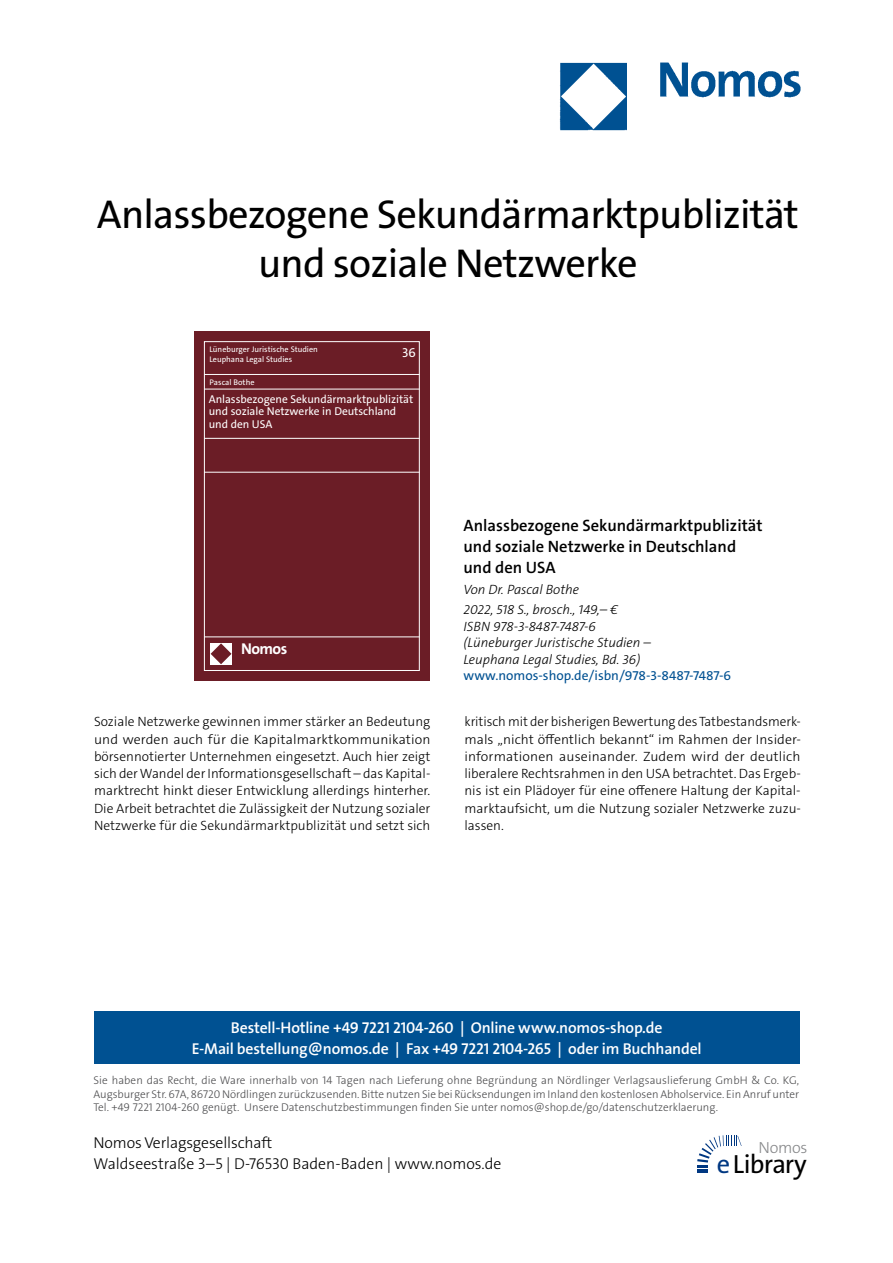
<style>
.page{position:relative;width:893px;height:1263px;background:#fff}
.page>*{position:absolute;margin:0;border:0;box-sizing:border-box;transform-origin:0 0}
._000_Headline{font:40.5px/48.6px "The Sans Os F";letter-spacing:-.02em;color:#000;text-align:center}
.t1{font:26.4px "The Sans Os F";letter-spacing:-.03em;color:#000}
._001_Buchtitel{font:600 16.5px/21px "The Sans C5";color:#000}
.t2{font:300 16.2px "The Sans Os F";letter-spacing:-.02em;color:#87888a}
.t3{font:600 15.75px/21px "The Sans Os F";letter-spacing:-.01em;color:#fff;text-align:center}
.t4{font:300 15.75px/21px "The Sans Os F";color:#000}
.t5{font:700 15.75px "The Sans C5";letter-spacing:-.035em;color:#fff}
._005_Fließtext{font:300 13.5px/17.2px "The Sans C5";color:#000;text-align:justify}
._004_Bibilo{font:italic 300 13.5px/16.5px "The Sans C5";color:#000}
.t6{font:13.05px "The Sans C5";color:#fff}
.t7{font:11.4px/12.5px "The Sans C5";letter-spacing:-.005em;color:#fff}
.t8{font:300 11.25px/13.5px "The Sans Os F";color:#4b4b4d;text-align:justify}
.t9{font:8.1px/9.8px "The Sans C5";color:#fff}
.s1{font-weight:400;font-style:normal;color:#005192}
.s2{color:#003882}
</style>
<div class="page">
<img style="left:559px;top:62px;width:242px;height:69px">
<div style="left:94px;top:1011px;width:705px;height:52px;background:#005192"></div>
<svg style="left:697px;top:1135px;width:45px;height:38px"></svg>
<div style="left:194px;top:331px;width:236px;height:350px;background:#6b1d26"></div>
<div style="left:204px;top:341px;width:216px;height:330px;border:1px solid #fff"></div>
<hr style="left:204px;top:374px;width:216px;height:1px;background:#fff">
<hr style="left:204px;top:389px;width:216px;height:1px;background:#fff">
<hr style="left:204px;top:438px;width:216px;height:1px;background:#fff">
<hr style="left:204px;top:472px;width:216px;height:1px;background:#fff">
<hr style="left:204px;top:637px;width:216px;height:1px;background:#fff">
<div style="left:210px;top:643px;width:22px;height:22px;background:#fff"></div>
<svg style="left:211px;top:643px;width:20px;height:21px"></svg>
<p class="_000_Headline" style="left:97px;top:190px;width:703px">Anlassbezogene Sekundärmarktpublizität und soziale Netzwerke</p>
<p class="t9" style="left:209px;top:345px;width:110px">Lüneburger Juristische Studien<br>Leuphana Legal Studies</p>
<p class="t6" style="left:402px;top:344px;width:15px">36</p>
<p class="t7" style="left:209px;top:393px;width:206px">Anlassbezogene Sekundärmarktpublizität und soziale Netzwerke in Deutschland und den USA</p>
<p class="t9" style="left:209px;top:377px;width:46px">Pascal Bothe</p>
<p class="t5" style="left:241px;top:638px;width:48px">Nomos</p>
<p class="_001_Buchtitel" style="left:463px;top:515px;width:300px">Anlassbezogene Sekundärmarktpublizität und soziale Netzwerke in Deutschland und den USA</p>
<p class="_004_Bibilo" style="left:463px;top:581px;width:117px">Von Dr. Pascal Bothe</p>
<p class="_004_Bibilo" style="left:463px;top:602px;width:269px">2022, 518 S., brosch., 149,– €<br>ISBN 978-3-8487-7487-6<br>(Lüneburger Juristische Studien –<br>Leuphana Legal Studies, Bd. 36) <span class="s1">www.nomos-shop.de/isbn/978-3-8487-7487-6</span></p>
<p class="_005_Fließtext" style="left:94px;top:713px;width:338px">Soziale Netzwerke gewinnen immer stärker an Bedeutung und werden auch für die Kapitalmarktkommunikation börsennotierter Unternehmen eingesetzt. Auch hier zeigt sich der Wandel der Informationsgesellschaft – das Kapital&shy;marktrecht hinkt dieser Entwicklung allerdings hinterher.<br>Die Arbeit betrachtet die Zulässigkeit der Nutzung sozialer Netzwerke für die Sekundärmarktpublizität und setzt sich</p>
<p class="_005_Fließtext" style="left:464px;top:713px;width:338px">kritisch mit der bisherigen Bewertung des Tatbestandsmerk&shy;mals „nicht öffentlich bekannt“ im Rahmen der Insider&shy;informationen auseinander. Zudem wird der deutlich liberalere Rechtsrahmen in den USA betrachtet. Das Ergeb&shy;nis ist ein Plädoyer für eine offenere Haltung der Kapital&shy;marktaufsicht, um die Nutzung sozialer Netzwerke zuzu&shy;lassen.</p>
<p class="t3" style="left:192px;top:1017px;width:511px">Bestell-Hotline +49 7221 2104-260 | Online www.nomos-shop.de<br>E-Mail bestellung@nomos.de | Fax +49 7221 2104-265 | oder im Buchhandel</p>
<p class="t8" style="left:94px;top:1074px;width:707px">Sie haben das Recht, die Ware innerhalb von 14 Tagen nach Lieferung ohne Begründung an Nördlinger Verlagsauslieferung GmbH &amp; Co. KG, Augsburger Str. 67A, 86720 Nördlingen zurückzusenden. Bitte nutzen Sie bei Rücksendungen im Inland den kostenlosen Abholservice. Ein Anruf unter Tel. +49 7221 2104-260 genügt. Unsere Datenschutzbestimmungen finden Sie unter nomos@shop.de/go/datenschutzerklaerung.</p>
<p class="t4" style="left:94px;top:1133px;width:409px">Nomos Verlagsgesellschaft<br>Waldseestraße 3–5 | D-76530 Baden-Baden | www.nomos.de</p>
<p class="t2" style="left:758px;top:1137px;width:51px">Nomos</p>
<h2 class="t1" style="left:717px;top:1147px;width:91px"><span class="s2">e</span>Library</h2>
</div>
